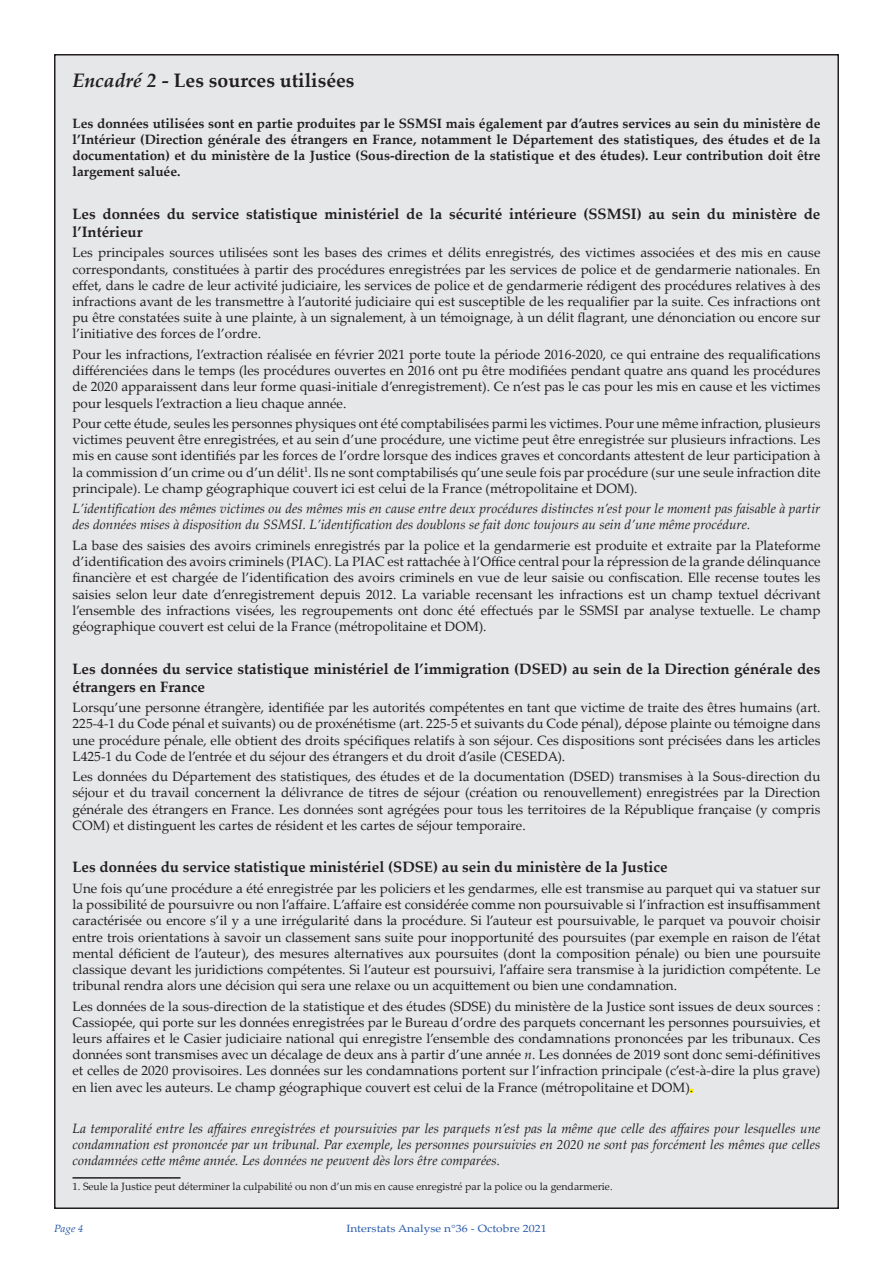
<style>
.page{position:relative;width:893px;height:1263px;background:#fff}
.page>*{position:absolute;margin:0;border:0;box-sizing:border-box;transform-origin:0 0}
._2019_Figures_Champ{font:700 19.5px "Palatino Linotype";color:#231f20}
._2019_Figures_Champ-2{font:700 15px/18px "Palatino Linotype";color:#231f20}
._2019_Figures_Champ-3{font:13.5px/16.2px "Palatino Linotype";color:#231f20;text-align:justify}
._2019_Figures_Champ-4{font:italic 13.5px/16.2px "Palatino Linotype";color:#231f20}
._2019_Figures_Champ-5{font:700 13.5px/16.2px "Palatino Linotype";color:#231f20;text-align:justify}
._2019_note_bas_page{font:10.5px "Palatino Linotype";color:#231f20}
.t1{font:10.5px "Palatino Linotype";color:#2959a8;scale:1.14 1}
.t2{font:italic 10.5px "Palatino Linotype";color:#2959a8;scale:1.07 1}
.s1{font-style:italic}
.s2{color:#fff101}
</style>
<div class="page">
<div style="left:55px;top:55px;width:783px;height:1153px;background:#e6e7e9"></div>
<hr style="left:73px;top:1177px;width:108px;height:1px;background:#231f20">
<p class="_2019_Figures_Champ" style="left:73px;top:66px;width:284px"><span class="s1">Encadré 2 -</span> Les sources utilisées</p>
<p class="_2019_Figures_Champ-5" style="left:73px;top:115px;width:749px">Les données utilisées sont en partie produites par le SSMSI mais également par d’autres services au sein du ministère de l’Intérieur (Direction générale des étrangers en France, notamment le Département des statistiques, des études et de la documentation) et du ministère de la Justice (Sous-direction de la statistique et des études). Leur contribution doit être largement saluée.</p>
<p class="_2019_Figures_Champ-2" style="left:73px;top:204px;width:749px">Les données du service statistique ministériel de la sécurité intérieure (SSMSI) au sein du ministère de l’Intérieur</p>
<p class="_2019_Figures_Champ-3" style="left:73px;top:244px;width:749px">Les principales sources utilisées sont les bases des crimes et délits enregistrés, des victimes associées et des mis en cause correspondants, constituées à partir des procédures enregistrées par les services de police et de gendarmerie nationales. En effet, dans le cadre de leur activité judiciaire, les services de police et de gendarmerie rédigent des procédures relatives à des infractions avant de les transmettre à l’autorité judiciaire qui est susceptible de les requalifier par la suite. Ces infractions ont pu être constatées suite à une plainte, à un signalement, à un témoignage, à un délit flagrant, une dénonciation ou encore sur l’initiative des forces de l’ordre.</p>
<p class="_2019_Figures_Champ-3" style="left:73px;top:346px;width:749px">Pour les infractions, l’extraction réalisée en février 2021 porte toute la période 2016-2020, ce qui entraine des requalifications différenciées dans le temps (les procédures ouvertes en 2016 ont pu être modifiées pendant quatre ans quand les procédures de 2020 apparaissent dans leur forme quasi-initiale d’enregistrement). Ce n’est pas le cas pour les mis en cause et les victimes pour lesquels l’extraction a lieu chaque année.</p>
<p class="_2019_Figures_Champ-3" style="left:73px;top:415px;width:749px">Pour cette étude, seules les personnes physiques ont été comptabilisées parmi les victimes. Pour une même infraction, plusieurs victimes peuvent être enregistrées, et au sein d’une procédure, une victime peut être enregistrée sur plusieurs infractions. Les mis en cause sont identifiés par les forces de l’ordre lorsque des indices graves et concordants attestent de leur participation à la commission d’un crime ou d’un délit<sup>1</sup>. Ils ne sont comptabilisés qu’une seule fois par procédure (sur une seule infraction dite principale). Le champ géographique couvert ici est celui de la France (métropolitaine et DOM).</p>
<p class="_2019_Figures_Champ-4" style="left:73px;top:500px;width:749px">L’identification des mêmes victimes ou des mêmes mis en cause entre deux procédures distinctes n’est pour le moment pas faisable à partir des données mises à disposition du SSMSI. L’identification des doublons se fait donc toujours au sein d’une même procédure.</p>
<p class="_2019_Figures_Champ-3" style="left:73px;top:537px;width:749px">La base des saisies des avoirs criminels enregistrés par la police et la gendarmerie est produite et extraite par la Plateforme d’identification des avoirs criminels (PIAC). La PIAC est rattachée à l’Office central pour la répression de la grande délinquance financière et est chargée de l’identification des avoirs criminels en vue de leur saisie ou confiscation. Elle recense toutes les saisies selon leur date d’enregistrement depuis 2012. La variable recensant les infractions est un champ textuel décrivant l’ensemble des infractions visées, les regroupements ont donc été effectués par le SSMSI par analyse textuelle. Le champ géographique couvert est celui de la France (métropolitaine et DOM).</p>
<p class="_2019_Figures_Champ-2" style="left:73px;top:659px;width:749px">Les données du service statistique ministériel de l’immigration (DSED) au sein de la Direction générale des étrangers en France</p>
<p class="_2019_Figures_Champ-3" style="left:73px;top:699px;width:749px">Lorsqu’une personne étrangère, identifiée par les autorités compétentes en tant que victime de traite des êtres humains (art.<br>225-4-1 du Code pénal et suivants) ou de proxénétisme (art. 225-5 et suivants du Code pénal), dépose plainte ou témoigne dans une procédure pénale, elle obtient des droits spécifiques relatifs à son séjour. Ces dispositions sont précisées dans les articles L425-1 du Code de l’entrée et du séjour des étrangers et du droit d’asile (CESEDA).</p>
<p class="_2019_Figures_Champ-3" style="left:73px;top:768px;width:749px">Les données du Département des statistiques, des études et de la documentation (DSED) transmises à la Sous-direction du séjour et du travail concernent la délivrance de titres de séjour (création ou renouvellement) enregistrées par la Direction générale des étrangers en France. Les données sont agrégées pour tous les territoires de la République française (y compris COM) et distinguent les cartes de résident et les cartes de séjour temporaire.</p>
<p class="_2019_Figures_Champ-2" style="left:73px;top:858px;width:597px">Les données du service statistique ministériel (SDSE) au sein du ministère de la Justice</p>
<p class="_2019_Figures_Champ-3" style="left:73px;top:880px;width:749px">Une fois qu’une procédure a été enregistrée par les policiers et les gendarmes, elle est transmise au parquet qui va statuer sur la possibilité de poursuivre ou non l’affaire. L’affaire est considérée comme non poursuivable si l’infraction est insuffisamment caractérisée ou encore s’il y a une irrégularité dans la procédure. Si l’auteur est poursuivable, le parquet va pouvoir choisir entre trois orientations à savoir un classement sans suite pour inopportunité des poursuites (par exemple en raison de l’état mental déficient de l’auteur), des mesures alternatives aux poursuites (dont la composition pénale) ou bien une poursuite classique devant les juridictions compétentes. Si l’auteur est poursuivi, l’affaire sera transmise à la juridiction compétente. Le tribunal rendra alors une décision qui sera une relaxe ou un acquittement ou bien une condamnation.</p>
<p class="_2019_Figures_Champ-3" style="left:73px;top:997px;width:749px">Les données de la sous-direction de la statistique et des études (SDSE) du ministère de la Justice sont issues de deux sources :<br>Cassiopée, qui porte sur les données enregistrées par le Bureau d’ordre des parquets concernant les personnes poursuivies, et leurs affaires et le Casier judiciaire national qui enregistre l’ensemble des condamnations prononcées par les tribunaux. Ces données sont transmises avec un décalage de deux ans à partir d’une année <span class="s1">n</span>. Les données de 2019 sont donc semi-définitives et celles de 2020 provisoires. Les données sur les condamnations portent sur l’infraction principale (c’est-à-dire la plus grave) en lien avec les auteurs. Le champ géographique couvert est celui de la France (métropolitaine et DOM)<span class="s2">.</span></p>
<p class="_2019_Figures_Champ-4" style="left:73px;top:1119px;width:749px;text-align:justify">La temporalité entre les affaires enregistrées et poursuivies par les parquets n’est pas la même que celle des affaires pour lesquelles une condamnation est prononcée par un tribunal. Par exemple, les personnes poursuivies en 2020 ne sont pas forcément les mêmes que celles condamnées cette même année. Les données ne peuvent dès lors être comparées.</p>
<p class="_2019_note_bas_page" style="left:73px;top:1179px;width:542px">1. Seule la Justice peut déterminer la culpabilité ou non d’un mis en cause enregistré par la police ou la gendarmerie.</p>
<p class="t2" style="left:54px;top:1221px;width:29px">Page 4</p>
<p class="t1" style="left:346px;top:1221px;width:177px">Interstats Analyse n°36 - Octobre 2021</p>
</div>
